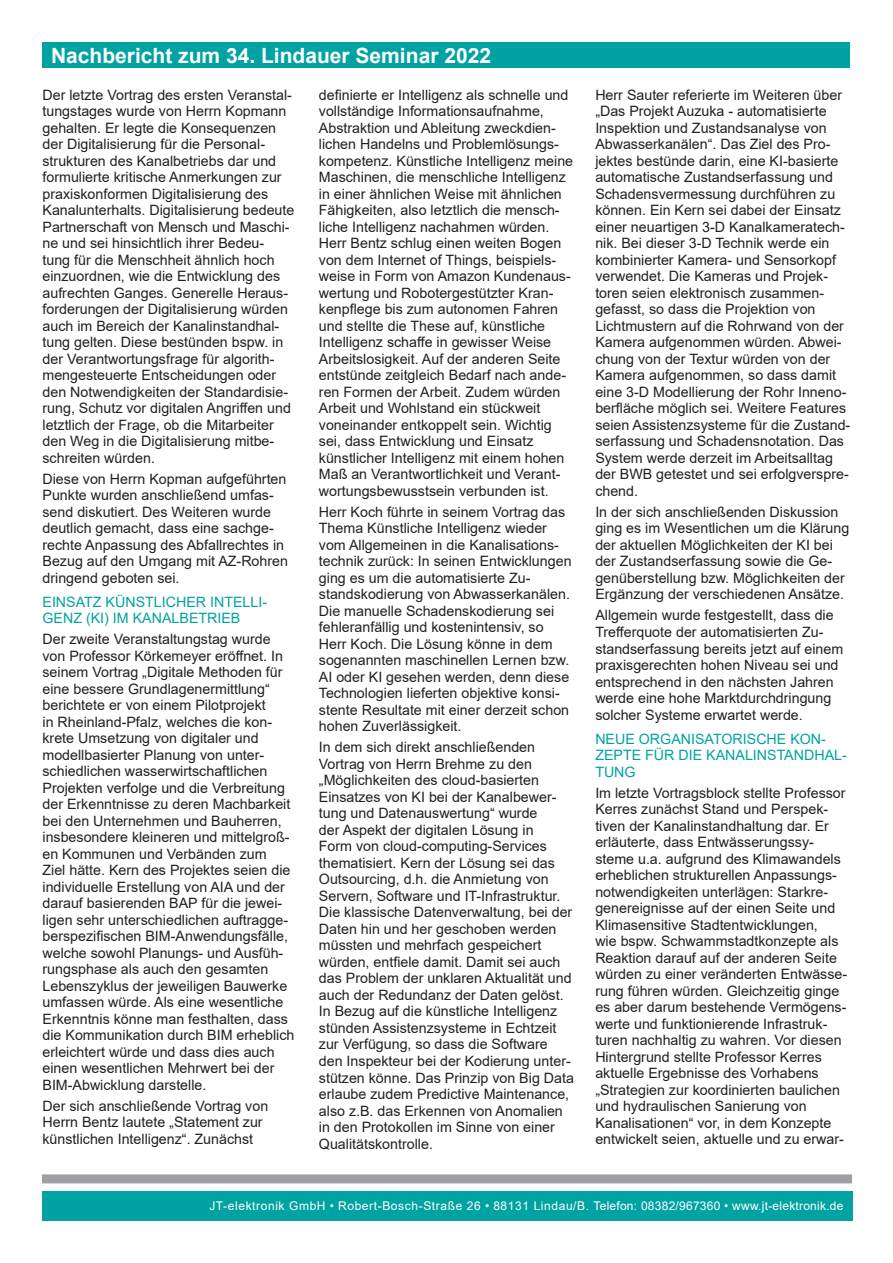
<style>
.page{position:relative;width:893px;height:1263px;background:#fff}
.page>*{position:absolute;margin:0;border:0;box-sizing:border-box;transform-origin:0 0}
.t1{font:700 21px "Arial";color:#fff}
.t2{font:14.25px/16.5px "Arial";color:#231f20}
.t3{font:14.25px/16.5px "Arial";color:#00a3a1}
.t4{font:12px "Arial";letter-spacing:.05em;color:#fff}
</style>
<div class="page">
<div style="left:42px;top:1174px;width:810px;height:9px;background:#9d9fa2"></div>
<div style="left:42px;top:1191px;width:810px;height:29px;background:#00a3a1"></div>
<div style="left:43px;top:43px;width:807px;height:25px;background:#00a3a1"></div>
<h1 class="t1" style="left:51px;top:41px;width:441px">Nachbericht zum 34. Lindauer Seminar 2022</h1>
<p class="t2" style="left:43px;top:86px;width:253px">Der letzte Vortrag des ersten Veranstal&shy;tungstages wurde von Herrn Kopmann gehalten. Er legte die Konsequenzen der Digitalisierung für die Personal&shy;strukturen des Kanalbetriebs dar und formulierte kritische Anmerkungen zur praxiskonformen Digitalisierung des Kanalunterhalts. Digitalisierung bedeute Partnerschaft von Mensch und Maschi&shy;ne und sei hinsichtlich ihrer Bedeu&shy;tung für die Menschheit ähnlich hoch einzuordnen, wie die Entwicklung des aufrechten Ganges. Generelle Heraus&shy;forderungen der Digitalisierung würden auch im Bereich der Kanalinstandhal&shy;tung gelten. Diese bestünden bspw. in der Verantwortungsfrage für algorith&shy;mengesteuerte Entscheidungen oder den Notwendigkeiten der Standardisie&shy;rung, Schutz vor digitalen Angriffen und letztlich der Frage, ob die Mitarbeiter den Weg in die Digitalisierung mitbe&shy;schreiten würden.</p>
<p class="t2" style="left:43px;top:470px;width:247px">Diese von Herrn Kopman aufgeführten Punkte wurden anschließend umfas&shy;send diskutiert. Des Weiteren wurde deutlich gemacht, dass eine sachge&shy;rechte Anpassung des Abfallrechtes in Bezug auf den Umgang mit AZ-Rohren dringend geboten sei.</p>
<p class="t3" style="left:43px;top:593px;width:226px">EINSATZ KÜNSTLICHER INTELLI-<br>GENZ (KI) IM KANALBETRIEB</p>
<p class="t2" style="left:43px;top:631px;width:253px">Der zweite Veranstaltungstag wurde von Professor Körkemeyer eröffnet. In seinem Vortrag „Digitale Methoden für eine bessere Grundlagenermittlung“ berichtete er von einem Pilotprojekt<br>in Rheinland-Pfalz, welches die kon&shy;krete Umsetzung von digitaler und modellbasierter Planung von unter&shy;schiedlichen wasserwirtschaftlichen Projekten verfolge und die Verbreitung der Erkenntnisse zu deren Machbarkeit bei den Unternehmen und Bauherren, insbesondere kleineren und mittelgroß&shy;en Kommunen und Verbänden zum<br>Ziel hätte. Kern des Projektes seien die individuelle Erstellung von AIA und der darauf basierenden BAP für die jewei&shy;ligen sehr unterschiedlichen auftragge&shy;berspezifischen BIM-Anwendungsfälle, welche sowohl Planungs- und Ausfüh&shy;rungsphase als auch den gesamten Lebenszyklus der jeweiligen Bauwerke umfassen würde. Als eine wesentliche Erkenntnis könne man festhalten, dass die Kommunikation durch BIM erheblich erleichtert würde und dass dies auch einen wesentlichen Mehrwert bei der BIM-Abwicklung darstelle.</p>
<p class="t2" style="left:43px;top:1097px;width:227px">Der sich anschließende Vortrag von<br>Herrn Bentz lautete „Statement zur künstlichen Intelligenz“. Zunächst</p>
<p class="t2" style="left:319px;top:86px;width:256px">definierte er Intelligenz als schnelle und vollständige Informationsaufnahme, Abstraktion und Ableitung zweckdien&shy;lichen Handelns und Problemlösungs&shy;kompetenz. Künstliche Intelligenz meine Maschinen, die menschliche Intelligenz in einer ähnlichen Weise mit ähnlichen Fähigkeiten, also letztlich die mensch&shy;liche Intelligenz nachahmen würden.<br>Herr Bentz schlug einen weiten Bogen von dem Internet of Things, beispiels&shy;weise in Form von Amazon Kundenaus&shy;wertung und Robotergestützter Kran&shy;kenpflege bis zum autonomen Fahren und stellte die These auf, künstliche Intelligenz schaffe in gewisser Weise Arbeitslosigkeit. Auf der anderen Seite entstünde zeitgleich Bedarf nach ande&shy;ren Formen der Arbeit. Zudem würden Arbeit und Wohlstand ein stückweit voneinander entkoppelt sein. Wichtig sei, dass Entwicklung und Einsatz künstlicher Intelligenz mit einem hohen Maß an Verantwortlichkeit und Verant&shy;wortungsbewusstsein verbunden ist.</p>
<p class="t2" style="left:319px;top:503px;width:254px">Herr Koch führte in seinem Vortrag das Thema Künstliche Intelligenz wieder vom Allgemeinen in die Kanalisations&shy;technik zurück: In seinen Entwicklungen ging es um die automatisierte Zu&shy;standskodierung von Abwasserkanälen.<br>Die manuelle Schadenskodierung sei fehleranfällig und kostenintensiv, so Herr Koch. Die Lösung könne in dem sogenannten maschinellen Lernen bzw.<br>AI oder KI gesehen werden, denn diese Technologien lieferten objektive konsi&shy;stente Resultate mit einer derzeit schon hohen Zuverlässigkeit.</p>
<p class="t2" style="left:319px;top:739px;width:257px">In dem sich direkt anschließenden Vortrag von Herrn Brehme zu den „Möglichkeiten des cloud-basierten Einsatzes von KI bei der Kanalbewer&shy;tung und Datenauswertung“ wurde<br>der Aspekt der digitalen Lösung in<br>Form von cloud-computing-Services thematisiert. Kern der Lösung sei das Outsourcing, d.h. die Anmietung von Servern, Software und IT-Infrastruktur.<br>Die klassische Datenverwaltung, bei der Daten hin und her geschoben werden müssten und mehrfach gespeichert würden, entfiele damit. Damit sei auch das Problem der unklaren Aktualität und auch der Redundanz der Daten gelöst.<br>In Bezug auf die künstliche Intelligenz stünden Assistenzsysteme in Echtzeit zur Verfügung, so dass die Software den Inspekteur bei der Kodierung unter&shy;stützen könne. Das Prinzip von Big Data erlaube zudem Predictive Maintenance, also z.B. das Erkennen von Anomalien in den Protokollen im Sinne von einer Qualitätskontrolle.</p>
<p class="t2" style="left:595px;top:87px;width:257px">Herr Sauter referierte im Weiteren über „Das Projekt Auzuka - automatisierte Inspektion und Zustandsanalyse von Abwasserkanälen“. Das Ziel des Pro&shy;jektes bestünde darin, eine KI-basierte automatische Zustandserfassung und Schadensvermessung durchführen zu können. Ein Kern sei dabei der Einsatz einer neuartigen 3-D Kanalkameratech&shy;nik. Bei dieser 3-D Technik werde ein kombinierter Kamera- und Sensorkopf verwendet. Die Kameras und Projek&shy;toren seien elektronisch zusammen&shy;gefasst, so dass die Projektion von Lichtmustern auf die Rohrwand von der Kamera aufgenommen würden. Abwei&shy;chung von der Textur würden von der Kamera aufgenommen, so dass damit eine 3-D Modellierung der Rohr Inneno&shy;berfläche möglich sei. Weitere Features seien Assistenzsysteme für die Zustand&shy;serfassung und Schadensnotation. Das System werde derzeit im Arbeitsalltag der BWB getestet und sei erfolgverspre&shy;chend.</p>
<p class="t2" style="left:595px;top:504px;width:255px">In der sich anschließenden Diskussion ging es im Wesentlichen um die Klärung der aktuellen Möglichkeiten der KI bei der Zustandserfassung sowie die Ge&shy;genüberstellung bzw. Möglichkeiten der Ergänzung der verschiedenen Ansätze.</p>
<p class="t2" style="left:595px;top:607px;width:249px">Allgemein wurde festgestellt, dass die Trefferquote der automatisierten Zu&shy;standserfassung bereits jetzt auf einem praxisgerechten hohen Niveau sei und entsprechend in den nächsten Jahren werde eine hohe Marktdurchdringung solcher Systeme erwartet werde.</p>
<p class="t3" style="left:595px;top:730px;width:253px">NEUE ORGANISATORISCHE KON-<br>ZEPTE FÜR DIE KANALINSTANDHAL-<br>TUNG</p>
<p class="t2" style="left:595px;top:784px;width:253px">Im letzte Vortragsblock stellte Professor Kerres zunächst Stand und Perspek&shy;tiven der Kanalinstandhaltung dar. Er erläuterte, dass Entwässerungssy&shy;steme u.a. aufgrund des Klimawandels erheblichen strukturellen Anpassungs&shy;notwendigkeiten unterlägen: Starkre&shy;genereignisse auf der einen Seite und Klimasensitive Stadtentwicklungen,<br>wie bspw. Schwammstadtkonzepte als Reaktion darauf auf der anderen Seite würden zu einer veränderten Entwässe&shy;rung führen würden. Gleichzeitig ginge es aber darum bestehende Vermögens&shy;werte und funktionierende Infrastruk&shy;turen nachhaltig zu wahren. Vor diesen Hintergrund stellte Professor Kerres aktuelle Ergebnisse des Vorhabens „Strategien zur koordinierten baulichen und hydraulischen Sanierung von Kanalisationen“ vor, in dem Konzepte entwickelt seien, aktuelle und zu erwar-</p>
<p class="t4" style="left:209px;top:1197px;width:636px">JT-elektronik GmbH • Robert-Bosch-Straße 26 • 88131 Lindau/B. Telefon: 08382/967360 • www.jt-elektronik.de</p>
</div>
